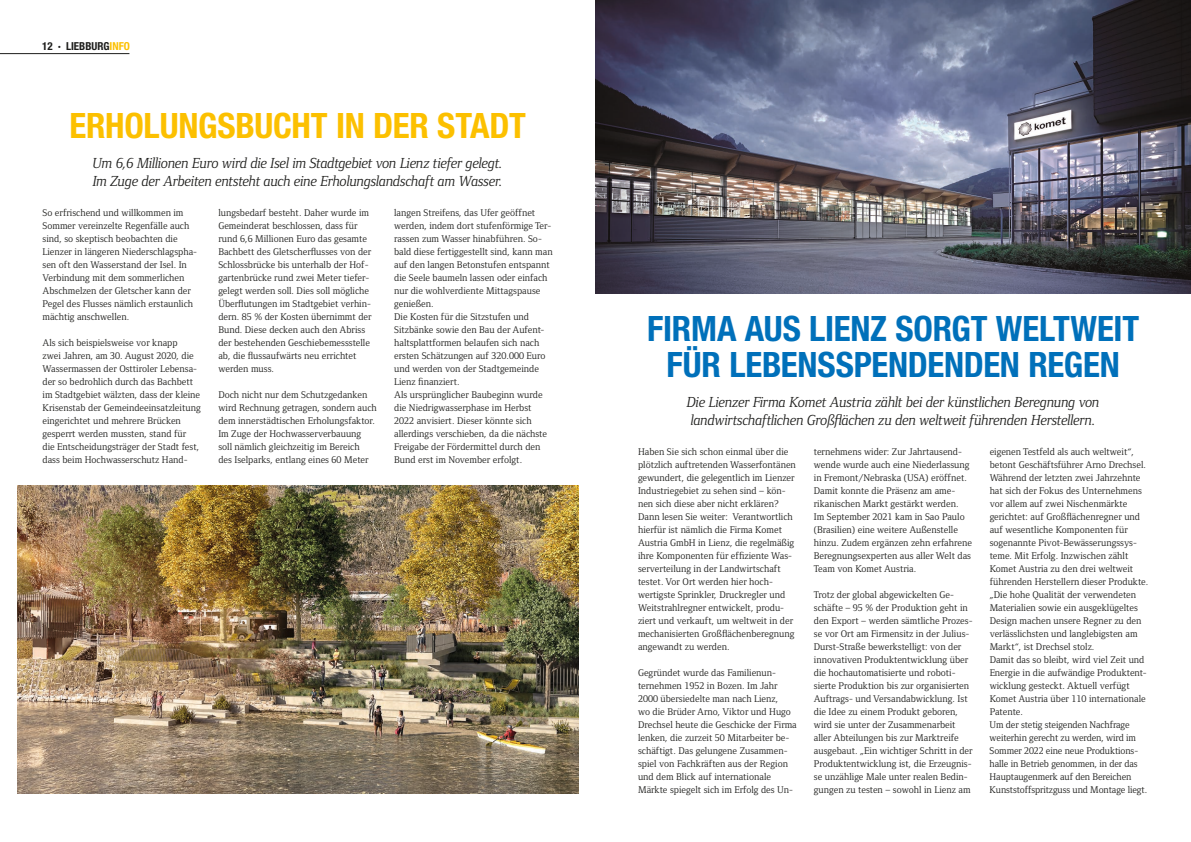
<style>
.page{position:relative;width:1191px;height:842px;background:#fff}
.page>*{position:absolute;margin:0;border:0;box-sizing:border-box;transform-origin:0 0}
.t1{font:700 condensed 35px/36px "Helvetica Neue LT Std";letter-spacing:-.01em;color:#0070ba;text-align:center}
.t2{font:700 condensed 35px "Helvetica Neue LT Std";letter-spacing:-.01em;color:#fcc000}
.t3{font:italic 15px/18px "Foundry Form Serif";letter-spacing:-.015em;color:#1d1d1b}
.t4{font:700 condensed 11px "Helvetica Neue LT Std";color:#1d1d1b}
.t5{font:10px/13px "Foundry Form Serif";color:#1d1d1b}
.s1{color:#fcc000}
</style>
<div class="page">
<hr style="left:0;top:53px;width:129px;height:1px;background:#1d1d1b">
<img style="left:17px;top:486px;width:561px;height:308px">
<img style="left:595px;top:0;width:596px;height:294px">
<p class="t4" style="left:42px;top:39px;width:89px">12 · LIEBBURG<span class="s1">INFO</span></p>
<h1 class="t2" style="left:69px;top:105px;width:458px">ERHOLUNGSBUCHT IN DER STADT</h1>
<h2 class="t3" style="left:93px;top:154px;width:412px">Um 6,6 Millionen Euro wird die Isel im Stadtgebiet von Lienz tiefer gelegt.<br>Im Zuge der Arbeiten entsteht auch eine Erholungslandschaft am Wasser.</h2>
<p class="t5" style="left:43px;top:206px;width:156px">So erfrischend und willkommen im Sommer vereinzelte Regenfälle auch sind, so skeptisch beobachten die Lienzer in längeren Niederschlagspha&shy;sen oft den Wasserstand der Isel. In Verbindung mit dem sommerlichen Abschmelzen der Gletscher kann der Pegel des Flusses nämlich erstaunlich mächtig anschwellen.</p>
<p class="t5" style="left:43px;top:336px;width:160px">Als sich beispielsweise vor knapp<br>zwei Jahren, am 30. August 2020, die Wassermassen der Osttiroler Lebensa&shy;der so bedrohlich durch das Bachbett im Stadtgebiet wälzten, dass der kleine Krisenstab der Gemeindeeinsatzleitung eingerichtet und mehrere Brücken gesperrt werden mussten, stand für die Entscheidungsträger der Stadt fest, dass beim Hochwasserschutz Hand-</p>
<p class="t5" style="left:218px;top:206px;width:155px">lungsbedarf besteht. Daher wurde im Gemeinderat beschlossen, dass für rund 6,6 Millionen Euro das gesamte Bachbett des Gletscherflusses von der Schlossbrücke bis unterhalb der Hof&shy;gartenbrücke rund zwei Meter tiefer&shy;gelegt werden soll. Dies soll mögliche Überflutungen im Stadtgebiet verhin&shy;dern. 85 % der Kosten übernimmt der Bund. Diese decken auch den Abriss der bestehenden Geschiebemessstelle ab, die flussaufwärts neu errichtet werden muss.</p>
<p class="t5" style="left:218px;top:388px;width:160px">Doch nicht nur dem Schutzgedanken wird Rechnung getragen, sondern auch dem innerstädtischen Erholungsfaktor.<br>Im Zuge der Hochwasserverbauung soll nämlich gleichzeitig im Bereich<br>des Iselparks, entlang eines 60 Meter</p>
<p class="t5" style="left:394px;top:206px;width:160px">langen Streifens, das Ufer geöffnet werden, indem dort stufenförmige Ter&shy;rassen zum Wasser hinabführen. So&shy;bald diese fertiggestellt sind, kann man auf den langen Betonstufen entspannt die Seele baumeln lassen oder einfach nur die wohlverdiente Mittagspause genießen.<br>Die Kosten für die Sitzstufen und Sitzbänke sowie den Bau der Aufent&shy;haltsplattformen belaufen sich nach ersten Schätzungen auf 320.000 Euro und werden von der Stadtgemeinde Lienz finanziert.<br>Als ursprünglicher Baubeginn wurde die Niedrigwasserphase im Herbst 2022 anvisiert. Dieser könnte sich allerdings verschieben, da die nächste Freigabe der Fördermittel durch den Bund erst im November erfolgt.</p>
<h1 class="t1" style="left:647px;top:310px;width:493px">FIRMA AUS LIENZ SORGT WELTWEIT<br>FÜR LEBENSSPENDENDEN REGEN</h1>
<h2 class="t3" style="left:687px;top:393px;width:414px">Die Lienzer Firma Komet Austria zählt bei der künstlichen Beregnung von landwirtschaftlichen Großflächen zu den weltweit führenden Herstellern.</h2>
<p class="t5" style="left:638px;top:445px;width:159px">Haben Sie sich schon einmal über die plötzlich auftretenden Wasserfontänen gewundert, die gelegentlich im Lienzer Industriegebiet zu sehen sind – kön&shy;nen sich diese aber nicht erklären?<br>Dann lesen Sie weiter: Verantwortlich hierfür ist nämlich die Firma Komet Austria GmbH in Lienz, die regelmäßig ihre Komponenten für effiziente Was&shy;serverteilung in der Landwirtschaft testet. Vor Ort werden hier hoch&shy;wertigste Sprinkler, Druckregler und Weitstrahlregner entwickelt, produ&shy;ziert und verkauft, um weltweit in der mechanisierten Großflächenberegnung angewandt zu werden.</p>
<p class="t5" style="left:638px;top:666px;width:160px">Gegründet wurde das Familienun&shy;ternehmen 1952 in Bozen. Im Jahr 2000 übersiedelte man nach Lienz,<br>wo die Brüder Arno, Viktor und Hugo Drechsel heute die Geschicke der Firma lenken, die zurzeit 50 Mitarbeiter be&shy;schäftigt. Das gelungene Zusammen&shy;spiel von Fachkräften aus der Region und dem Blick auf internationale Märkte spiegelt sich im Erfolg des Un-</p>
<p class="t5" style="left:814px;top:445px;width:160px">ternehmens wider: Zur Jahrtausend&shy;wende wurde auch eine Niederlassung in Fremont/Nebraska (USA) eröffnet.<br>Damit konnte die Präsenz am ame&shy;rikanischen Markt gestärkt werden.<br>Im September 2021 kam in Sao Paulo (Brasilien) eine weitere Außenstelle hinzu. Zudem ergänzen zehn erfahrene Beregnungsexperten aus aller Welt das Team von Komet Austria.</p>
<p class="t5" style="left:814px;top:588px;width:160px">Trotz der global abgewickelten Ge&shy;schäfte – 95 % der Produktion geht in den Export – werden sämtliche Prozes&shy;se vor Ort am Firmensitz in der Julius-Durst-Straße bewerkstelligt: von der innovativen Produktentwicklung über die hochautomatisierte und roboti&shy;sierte Produktion bis zur organisierten Auftrags- und Versandabwicklung. Ist die Idee zu einem Produkt geboren, wird sie unter der Zusammenarbeit aller Abteilungen bis zur Marktreife ausgebaut. „Ein wichtiger Schritt in der Produktentwicklung ist, die Erzeugnis&shy;se unzählige Male unter realen Bedin&shy;gungen zu testen – sowohl in Lienz am</p>
<p class="t5" style="left:989px;top:445px;width:160px">eigenen Testfeld als auch weltweit“, betont Geschäftsführer Arno Drechsel.<br>Während der letzten zwei Jahrzehnte hat sich der Fokus des Unternehmens vor allem auf zwei Nischenmärkte gerichtet: auf Großflächenregner und auf wesentliche Komponenten für sogenannte Pivot-Bewässerungssys&shy;teme. Mit Erfolg. Inzwischen zählt Komet Austria zu den drei weltweit führenden Herstellern dieser Produkte. „Die hohe Qualität der verwendeten Materialien sowie ein ausgeklügeltes Design machen unsere Regner zu den verlässlichsten und langlebigsten am Markt“, ist Drechsel stolz.<br>Damit das so bleibt, wird viel Zeit und Energie in die aufwändige Produktent&shy;wicklung gesteckt. Aktuell verfügt Komet Austria über 110 internationale Patente.<br>Um der stetig steigenden Nachfrage weiterhin gerecht zu werden, wird im Sommer 2022 eine neue Produktions&shy;halle in Betrieb genommen, in der das Hauptaugenmerk auf den Bereichen Kunststoffspritzguss und Montage liegt.</p>
</div>
